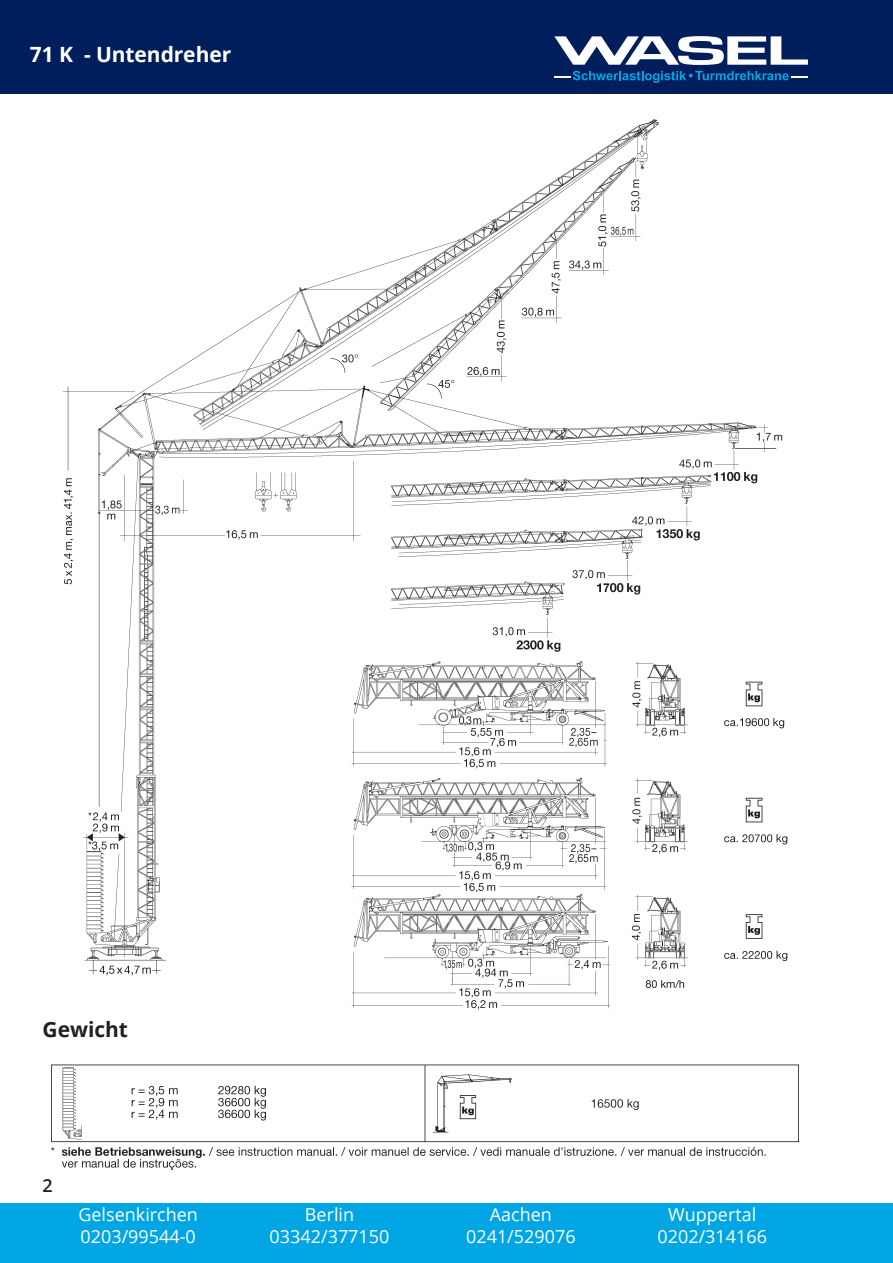
<style>
.page{position:relative;width:893px;height:1263px;background:#fff}
.page>*{position:absolute;margin:0;border:0;box-sizing:border-box;transform-origin:0 0}
.t1{font:700 21px "Open Sans";letter-spacing:-.005em;color:#fff}
.t2{font:700 21px "Open Sans";letter-spacing:-.005em;color:#231f20}
.t3{font:18px/21.6px "Open Sans";color:#fff;text-align:center}
.t4{font:600 18px "Open Sans";color:#231f20}
</style>
<div class="page">
<div style="left:0;top:1203px;width:893px;height:60px;background:#00a6e4"></div>
<div style="left:0;top:0;width:893px;height:94px;background:#001e5b"></div>
<svg style="left:554px;top:36px;width:254px;height:29px"></svg>
<svg style="left:554px;top:71px;width:254px;height:12px"></svg>
<img style="left:52px;top:119px;width:747px;height:1050px">
<div style="left:43px;top:1020px;width:765px;height:34px;background:#fff"></div>
<p class="t1" style="left:30px;top:40px;width:203px">71 K - Untendreher</p>
<p class="t2" style="left:43px;top:1014px;width:87px">Gewicht</p>
<p class="t4" style="left:43px;top:1173px;width:12px">2</p>
<p class="t3" style="left:78px;top:1204px;width:121px;text-align:left">Gelsenkirchen<br>0203/99544-0</p>
<p class="t3" style="left:270px;top:1204px;width:121px">Berlin<br>03342/377150</p>
<p class="t3" style="left:466px;top:1204px;width:111px">Aachen<br>0241/529076</p>
<p class="t3" style="left:657px;top:1204px;width:111px">Wuppertal<br>0202/314166</p>
</div>
